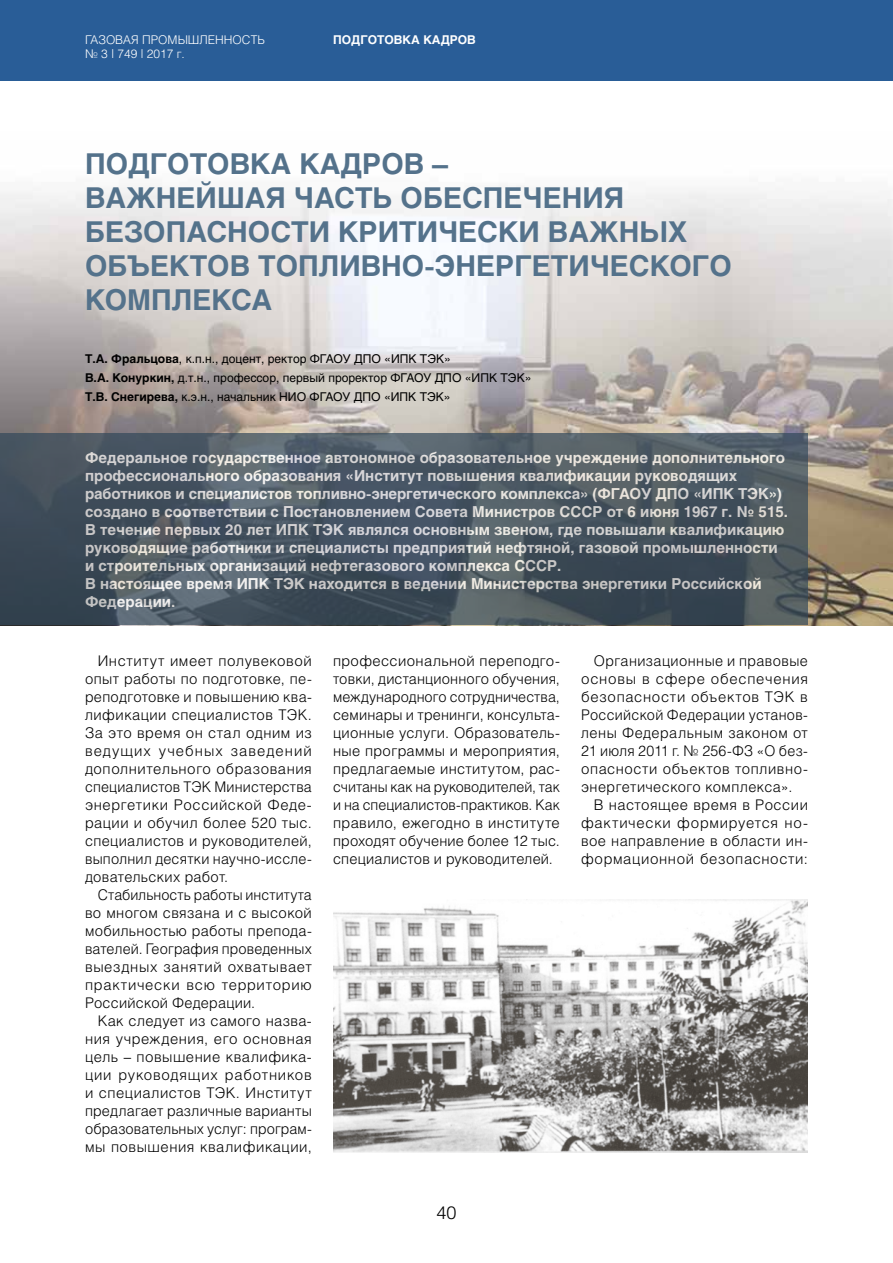
<style>
.page{position:relative;width:893px;height:1263px;background:#fff}
.page>*{position:absolute;margin:0;border:0;box-sizing:border-box;transform-origin:0 0}
.t1{font:700 28.5px/34.2px "Helios C";color:#54728b}
.t2{font:300 18px "Helios";color:#000}
.t3{font:700 15px/18px "Helios C";color:#fff}
.t4{font:300 14.7px/18px "Helios";letter-spacing:.025em;color:#000;text-align:justify}
.t5{font:300 14.7px/18px "Helios";letter-spacing:.025em;color:#000;text-align:justify;scale:.96 1}
.t6{font:12px/18.6px "Helios C";color:#000}
.t7{font:300 12px/14.4px "Helios";color:#fff}
.t8{font:700 12px "Helios C";color:#fff}
.s1{font-weight:700}
</style>
<div class="page">
<div style="left:0;top:0;width:893px;height:81px;background:#295d97"></div>
<img style="left:0;top:186px;width:893px;height:439px">
<svg style="left:0;top:434px;width:808px;height:191px"></svg>
<img style="left:333px;top:899px;width:475px;height:253px">
<p class="t7" style="left:85px;top:32px;width:181px">ГАЗОВАЯ ПРОМЫШЛЕННОСТЬ № 3 | 749 | 2017 г.</p>
<p class="t8" style="left:333px;top:32px;width:144px">ПОДГОТОВКА КАДРОВ</p>
<h1 class="t1" style="left:85px;top:146px;width:648px">ПОДГОТОВКА КАДРОВ –<br>ВАЖНЕЙШАЯ ЧАСТЬ ОБЕСПЕЧЕНИЯ<br>БЕЗОПАСНОСТИ КРИТИЧЕСКИ ВАЖНЫХ<br>ОБЪЕКТОВ ТОПЛИВНО-ЭНЕРГЕТИЧЕСКОГО<br>КОМПЛЕКСА</h1>
<p class="t6" style="left:85px;top:350px;width:448px"><span class="s1">Т.А. Фральцова</span>, к.п.н., доцент, ректор ФГАОУ ДПО «ИПК ТЭК»<br><span class="s1">В.А. Конуркин,</span> д.т.н., профессор, первый проректор ФГАОУ ДПО «ИПК ТЭК»<br><span class="s1">Т.В. Снегирева,</span> к.э.н., начальник НИО ФГАОУ ДПО «ИПК ТЭК»</p>
<p class="t3" style="left:85px;top:449px;width:704px">Федеральное государственное автономное образовательное учреждение дополнительного профессионального образования «Институт повышения квалификации руководящих работников и специалистов топливно-энергетического комплекса» (ФГАОУ ДПО «ИПК ТЭК») создано в соответствии с Постановлением Совета Министров СССР от 6 июня 1967 г. № 515.<br>В течение первых 20 лет ИПК ТЭК являлся основным звеном, где повышали квалификацию руководящие работники и специалисты предприятий нефтяной, газовой промышленности и строительных организаций нефтегазового комплекса СССР.<br>В настоящее время ИПК ТЭК находится в ведении Министерства энергетики Российской Федерации.</p>
<p class="t4" style="left:85px;top:652px;width:228px;text-indent:13px">Институт имеет полувековой опыт работы по подготовке, пе&shy;реподготовке и повышению ква&shy;лификации специалистов ТЭК.<br>За это время он стал одним из ведущих учебных заведений дополнительного образования специалистов ТЭК Министерства энергетики Российской Феде&shy;рации и обучил более 520 тыс. специалистов и руководителей, выполнил десятки научно-иссле&shy;довательских работ.</p>
<p class="t5" style="left:85px;top:886px;width:238px;text-indent:13px">Стабильность работы института во многом связана и с высокой мобильностью работы препода&shy;вателей. География проведенных выездных занятий охватывает практически всю территорию Российской Федерации.</p>
<p class="t4" style="left:85px;top:1012px;width:228px;text-indent:13px">Как следует из самого назва&shy;ния учреждения, его основная цель – повышение квалифика&shy;ции руководящих работников и специалистов ТЭК. Институт предлагает различные варианты образовательных услуг: програм&shy;мы повышения квалификации,</p>
<p class="t4" style="left:333px;top:652px;width:228px">профессиональной переподго&shy;товки, дистанционного обучения, международного сотрудничества, семинары и тренинги, консульта&shy;ционные услуги. Образователь&shy;ные программы и мероприятия, предлагаемые институтом, рас&shy;считаны как на руководителей, так и на специалистов-практиков. Как правило, ежегодно в институте проходят обучение более 12 тыс. специалистов и руководителей.</p>
<p class="t4" style="left:581px;top:652px;width:228px;text-indent:13px">Организационные и правовые основы в сфере обеспечения безопасности объектов ТЭК в Российской Федерации установ&shy;лены Федеральным законом от 21 июля 2011 г. № 256-ФЗ «О без&shy;опасности объектов топливно&shy;энергетического комплекса».</p>
<p class="t4" style="left:581px;top:796px;width:228px;text-indent:13px">В настоящее время в России фактически формируется но&shy;вое направление в области ин&shy;формационной безопасности:</p>
<p class="t2" style="left:436px;top:1201px;width:22px">40</p>
</div>
